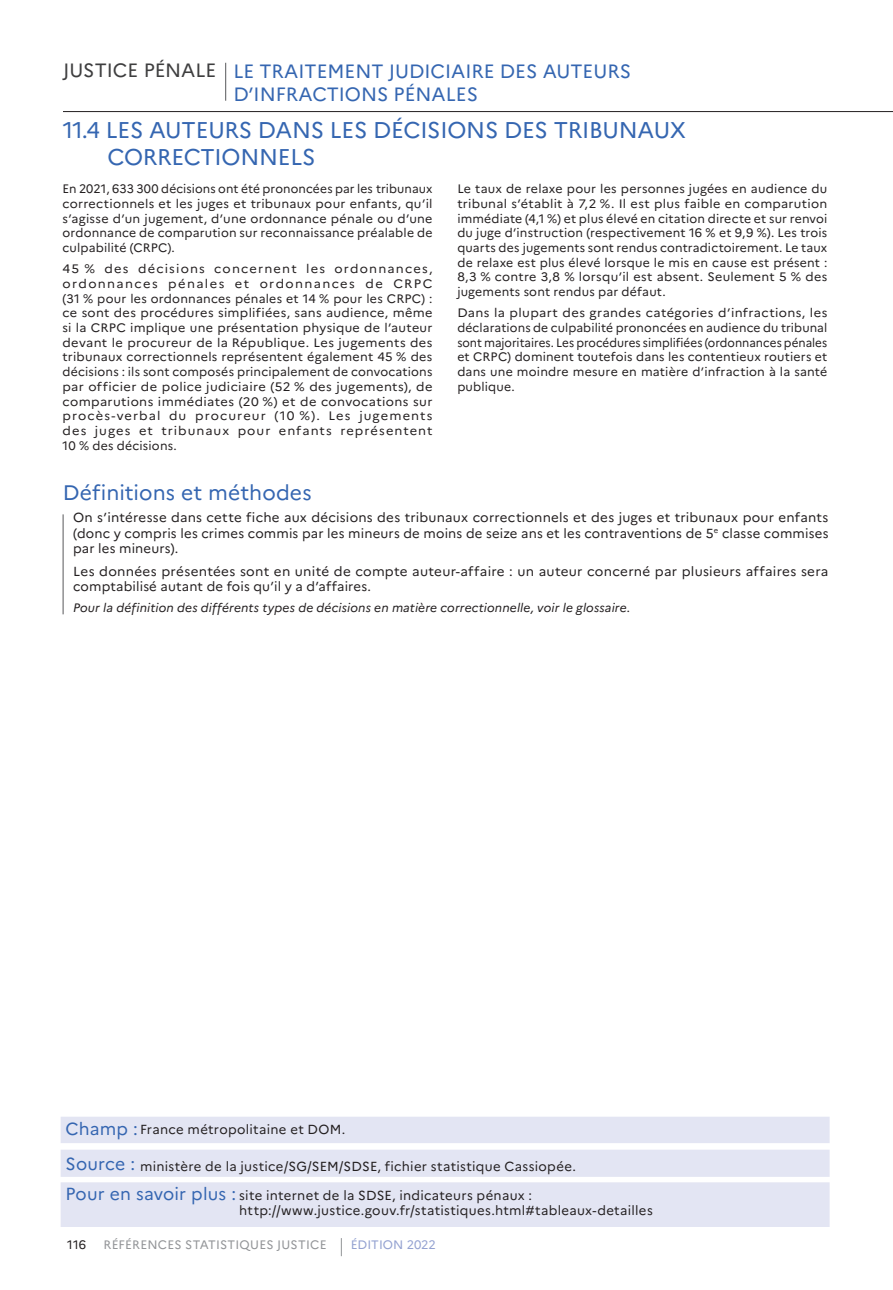
<style>
.page{position:relative;width:893px;height:1290px;background:#fff}
.page>*{position:absolute;margin:0;border:0;box-sizing:border-box;transform-origin:0 0}
.t1{font:22.75px/27.3px "Marianne";letter-spacing:-.01em;color:#3566b1}
.t2{font:21px "Marianne";letter-spacing:.005em;color:#3566b1}
.t3{font:19.25px/23.1px "Marianne";color:#3566b1}
.t4{font:13.12px/15.8px "Marianne";letter-spacing:.02em;color:#231f20}
.t5{font:12.25px/14.7px "Marianne";letter-spacing:.015em;color:#231f20;text-align:justify;scale:1.05 1}
.t6{font:12.25px/14.7px "Marianne";letter-spacing:.015em;color:#231f20;text-align:justify}
.t7{font:italic 12.25px "Marianne";letter-spacing:.01em;color:#231f20}
.t8{font:12.25px "Marianne";letter-spacing:.015em;color:#939598}
.t9{font:12.25px "Marianne";color:#94a2d1}
.s1{color:#3e3e3f}
.s2{font-size:17.5px;color:#3566b1}
</style>
<div class="page">
<hr style="left:63px;top:111px;width:830px;height:1px;background:#231f20">
<svg style="left:341px;top:1238px;width:1px;height:18px"></svg>
<hr style="left:225px;top:63px;width:1px;height:38px;background:#57585a">
<hr style="left:63px;top:514px;width:1px;height:100px;background:#57585a">
<div style="left:61px;top:1117px;width:769px;height:26px;background:#e3e5f3"></div>
<svg style="left:61px;top:1150px;width:769px;height:77px;background:#e4e6f3"></svg>
<h3 class="t3" style="left:233px;top:59px;width:399px;text-indent:-170px"><span class="s1">JUSTICE PÉNALE</span> LE TRAITEMENT JUDICIAIRE DES AUTEURS<br>D’INFRACTIONS PÉNALES</h3>
<h1 class="t1" style="left:107px;top:116px;width:580px;text-indent:-45px">11.4 LES AUTEURS DANS LES DÉCISIONS DES TRIBUNAUX<br>CORRECTIONNELS</h1>
<p class="t6" style="left:63px;top:181px;width:372px">En 2021, 633 300 décisions ont été prononcées par les tribunaux correctionnels et les juges et tribunaux pour enfants, qu’il s’agisse d’un jugement, d’une ordonnance pénale ou d’une ordonnance de comparution sur reconnaissance préalable de culpabilité (CRPC).</p>
<p class="t5" style="left:63px;top:261px;width:354px">45 % des décisions concernent les ordonnances, ordonnances pénales et ordonnances de CRPC (31 % pour les ordonnances pénales et 14 % pour les CRPC) : ce sont des procédures simplifiées, sans audience, même si la CRPC implique une présentation physique de l’auteur devant le procureur de la République. Les jugements des tribunaux correctionnels représentent également 45 % des décisions : ils sont composés principalement de convocations par officier de police judiciaire (52 % des jugements), de comparutions immédiates (20 %) et de convocations sur procès-verbal du procureur (10 %). Les jugements des juges et tribunaux pour enfants représentent 10 % des décisions.</p>
<h2 class="t2" style="left:63px;top:479px;width:250px">Définitions et méthodes</h2>
<p class="t6" style="left:457px;top:181px;width:372px">Le taux de relaxe pour les personnes jugées en audience du tribunal s’établit à 7,2 %. Il est plus faible en comparution immédiate (4,1 %) et plus élevé en citation directe et sur renvoi du juge d’instruction (respectivement 16 % et 9,9 %). Les trois quarts des jugements sont rendus contradictoirement. Le taux de relaxe est plus élevé lorsque le mis en cause est présent :<br>8,3 % contre 3,8 % lorsqu’il est absent. Seulement 5 % des jugements sont rendus par défaut.</p>
<p class="t5" style="left:457px;top:306px;width:354px">Dans la plupart des grandes catégories d’infractions, les déclarations de culpabilité prononcées en audience du tribunal sont majoritaires. Les procédures simplifiées (ordonnances pénales et CRPC) dominent toutefois dans les contentieux routiers et dans une moindre mesure en matière d’infraction à la santé publique.</p>
<p class="t4" style="left:73px;top:509px;width:757px;text-align:justify">On s’intéresse dans cette fiche aux décisions des tribunaux correctionnels et des juges et tribunaux pour enfants (donc y compris les crimes commis par les mineurs de moins de seize ans et les contraventions de 5<sup>e</sup> classe commises par les mineurs).</p>
<p class="t4" style="left:73px;top:563px;width:757px">Les données présentées sont en unité de compte auteur-affaire : un auteur concerné par plusieurs affaires sera comptabilisé autant de fois qu’il y a d’affaires.</p>
<p class="t7" style="left:73px;top:601px;width:559px">Pour la définition des différents types de décisions en matière correctionnelle, voir le glossaire.</p>
<p class="t4" style="left:66px;top:1121px;width:281px"><span class="s2">Champ :</span> France métropolitaine et DOM.</p>
<p class="t4" style="left:66px;top:1158px;width:512px"><span class="s2">Source :</span> ministère de la justice/SG/SEM/SDSE, fichier statistique Cassiopée.</p>
<p class="t4" style="left:239px;top:1187px;width:415px;text-indent:-174px"><span class="s2">Pour en savoir plus :</span> site internet de la SDSE, indicateurs pénaux : http://www.justice.gouv.fr/statistiques.html#tableaux-detailles</p>
<p class="t6" style="left:67px;top:1237px;width:21px">116</p>
<p class="t8" style="left:104px;top:1237px;width:225px">RÉFÉRENCES STATISTIQUES JUSTICE</p>
<p class="t9" style="left:351px;top:1237px;width:87px">ÉDITION 2022</p>
</div>
